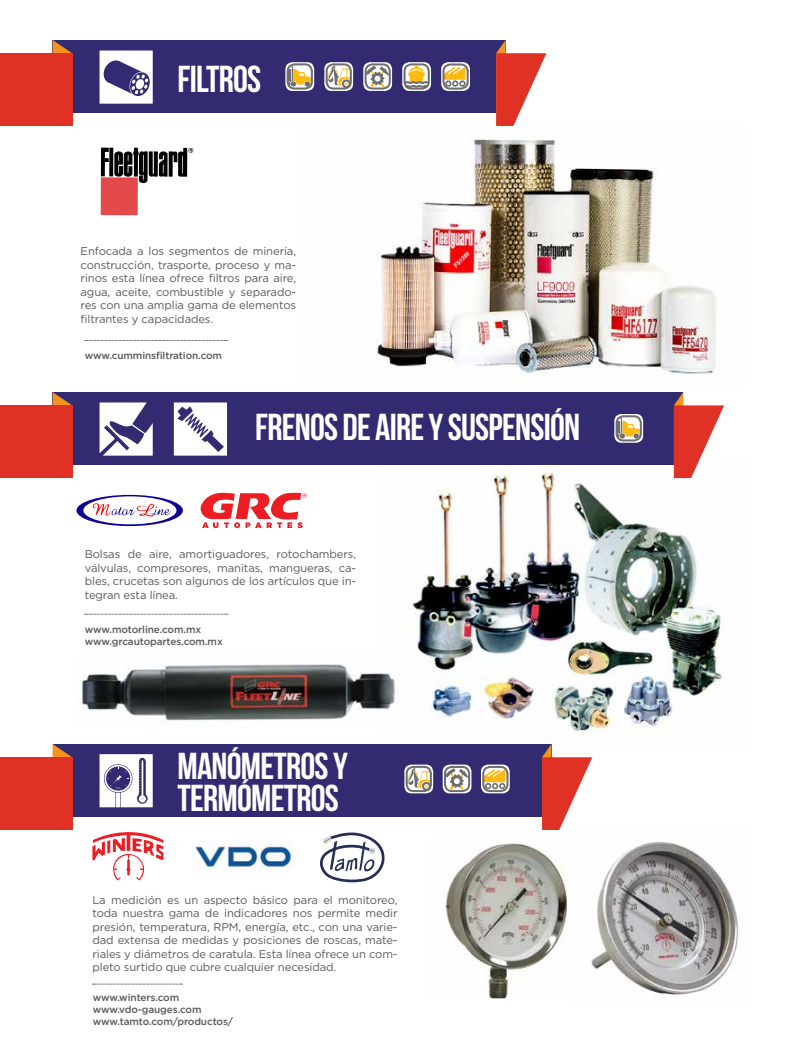
<style>
.page{position:relative;width:798px;height:1063px;background:#fff}
.page>*{position:absolute;margin:0;border:0;box-sizing:border-box;transform-origin:0 0}
.t1{font:700 37.5px/32.5px "Bebas Neue";letter-spacing:-.02em;color:#fff}
.t2{font:11.25px/13.5px "Gotham";letter-spacing:-.01em;color:#58595b;text-align:justify}
.t3{font:500 10px/12px "Gotham";letter-spacing:-.01em;color:#58595b}
</style>
<div class="page">
<img style="left:408px;top:472px;width:317px;height:262px">
<img style="left:376px;top:139px;width:340px;height:236px">
<div style="left:53px;top:40px;width:452px;height:73px;background:#322b72"></div>
<svg style="left:53px;top:40px;width:19px;height:13px"></svg>
<div style="left:0;top:53px;width:72px;height:73px;background:#e03125"></div>
<svg style="left:496px;top:40px;width:50px;height:86px"></svg>
<div style="left:53px;top:392px;width:630px;height:73px;background:#322b72"></div>
<svg style="left:53px;top:392px;width:19px;height:13px"></svg>
<div style="left:0;top:405px;width:72px;height:73px;background:#e03125"></div>
<svg style="left:673px;top:392px;width:50px;height:86px"></svg>
<div style="left:53px;top:744px;width:498px;height:73px;background:#322b72"></div>
<svg style="left:53px;top:744px;width:19px;height:13px"></svg>
<div style="left:0;top:757px;width:72px;height:73px;background:#e03125"></div>
<svg style="left:542px;top:744px;width:50px;height:86px"></svg>
<svg style="left:99px;top:402px;width:54px;height:54px"></svg>
<svg style="left:99px;top:754px;width:54px;height:53px"></svg>
<svg style="left:174px;top:402px;width:53px;height:54px"></svg>
<svg style="left:99px;top:51px;width:54px;height:53px"></svg>
<svg style="left:92px;top:832px;width:71px;height:49px"></svg>
<img style="left:192px;top:841px;width:102px;height:28px">
<svg style="left:101px;top:148px;width:92px;height:67px"></svg>
<svg style="left:76px;top:495px;width:107px;height:31px"></svg>
<svg style="left:200px;top:493px;width:107px;height:35px"></svg>
<img style="left:443px;top:843px;width:124px;height:155px">
<img style="left:591px;top:842px;width:151px;height:153px">
<svg style="left:320px;top:832px;width:65px;height:50px"></svg>
<svg style="left:404px;top:765px;width:29px;height:28px"></svg>
<svg style="left:481px;top:765px;width:28px;height:28px"></svg>
<svg style="left:442px;top:765px;width:29px;height:28px"></svg>
<svg style="left:405px;top:768px;width:26px;height:23px"></svg>
<div style="left:405px;top:766px;width:26px;height:26px;border:2px solid #6e6e70;border-radius:7px"></div>
<div style="left:444px;top:766px;width:26px;height:26px;border:2px solid #6e6e70;border-radius:7px"></div>
<svg style="left:445px;top:768px;width:24px;height:22px"></svg>
<div style="left:482px;top:766px;width:26px;height:26px;border:2px solid #6e6e70;border-radius:7px"></div>
<svg style="left:482px;top:769px;width:23px;height:20px"></svg>
<img style="left:82px;top:664px;width:314px;height:58px">
<svg style="left:614px;top:414px;width:29px;height:29px"></svg>
<svg style="left:285px;top:62px;width:29px;height:29px"></svg>
<svg style="left:363px;top:62px;width:29px;height:29px"></svg>
<svg style="left:324px;top:62px;width:29px;height:29px"></svg>
<svg style="left:402px;top:62px;width:29px;height:29px"></svg>
<svg style="left:441px;top:62px;width:29px;height:29px"></svg>
<svg style="left:615px;top:418px;width:23px;height:21px"></svg>
<div style="left:615px;top:415px;width:26px;height:26px;border:2px solid #6e6e70;border-radius:7px"></div>
<svg style="left:289px;top:66px;width:21px;height:21px"></svg>
<div style="left:286px;top:63px;width:27px;height:27px;border:2px solid #6e6e70;border-radius:7px"></div>
<svg style="left:325px;top:65px;width:26px;height:23px"></svg>
<div style="left:325px;top:63px;width:27px;height:27px;border:2px solid #6e6e70;border-radius:7px"></div>
<div style="left:364px;top:63px;width:26px;height:27px;border:2px solid #6e6e70;border-radius:7px"></div>
<svg style="left:365px;top:66px;width:24px;height:21px"></svg>
<div style="left:403px;top:63px;width:26px;height:27px;border:2px solid #6e6e70;border-radius:7px"></div>
<svg style="left:404px;top:66px;width:25px;height:22px"></svg>
<div style="left:442px;top:63px;width:26px;height:27px;border:2px solid #6e6e70;border-radius:7px"></div>
<svg style="left:443px;top:67px;width:22px;height:20px"></svg>
<svg style="left:93px;top:984px;width:89px;height:1px"></svg>
<svg style="left:85px;top:614px;width:143px;height:1px"></svg>
<svg style="left:85px;top:340px;width:143px;height:1px"></svg>
<h1 class="t1" style="left:177px;top:62px;width:85px">FILTROS</h1>
<p class="t2" style="left:81px;top:244px;width:217px">Enfocada a los segmentos de minería, construcción, trasporte, proceso y ma&shy;rinos esta línea ofrece filtros para aire, agua, aceite, combustible y separado&shy;res con una amplia gama de elementos filtrantes y capacidades.</p>
<p class="t3" style="left:85px;top:349px;width:139px">www.cumminsfiltration.com</p>
<h1 class="t1" style="left:255px;top:411px;width:326px">FRENOS DE AIRE Y SUSPENSIÓN</h1>
<p class="t2" style="left:85px;top:547px;width:273px">Bolsas de aire, amortiguadores, rotochambers, válvulas, compresores, manitas, mangueras, ca&shy;bles, crucetas son algunos de los artículos que in&shy;tegran esta línea.</p>
<p class="t3" style="left:85px;top:623px;width:139px">www.motorline.com.mx www.grcautopartes.com.mx</p>
<h1 class="t1" style="left:177px;top:749px;width:172px">MANÓMETROS Y<br>TERMÓMETROS</h1>
<p class="t2" style="left:92px;top:893px;width:306px">La medición es un aspecto básico para el monitoreo, toda nuestra gama de indicadores nos permite medir presión, temperatura, RPM, energía, etc., con una varie&shy;dad extensa de medidas y posiciones de roscas, mate&shy;riales y diámetros de caratula. Esta línea ofrece un com&shy;pleto surtido que cubre cualquier necesidad.</p>
<p class="t3" style="left:93px;top:991px;width:142px">www.winters.com www.vdo-gauges.com www.tamto.com/productos/</p>
</div>
